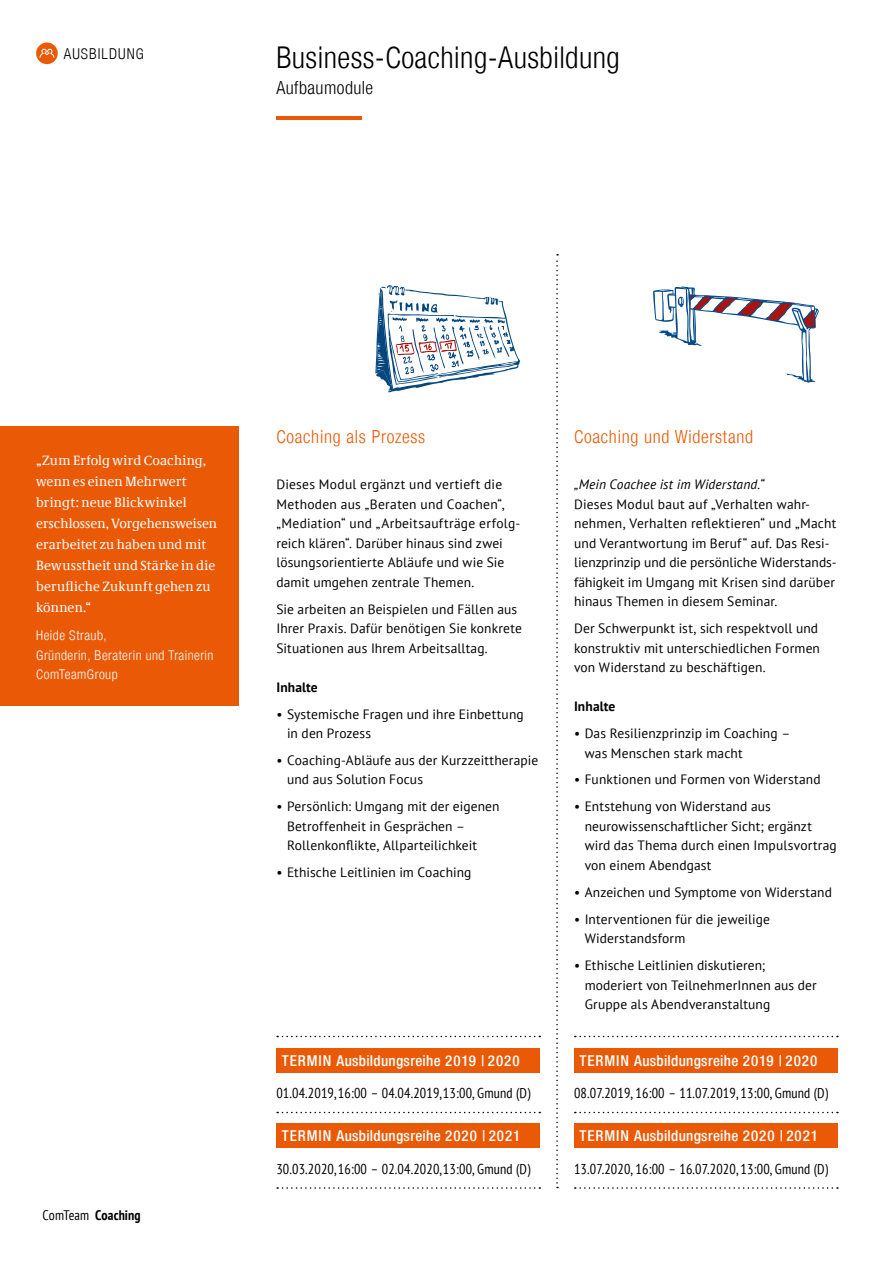
<style>
.page{position:relative;width:893px;height:1263px;background:#fff}
.page>*{position:absolute;margin:0;border:0;box-sizing:border-box;transform-origin:0 0}
.t1{font:300 condensed 30px "Helvetica Neue LT";letter-spacing:.015em;color:#000}
.t2{font:300 condensed 18px "Helvetica Neue LT";letter-spacing:.04em;color:#ea5a06}
.t3{font:300 condensed 18px "Helvetica Neue LT";letter-spacing:.025em;color:#000}
.t4{font:500 condensed 15px "Helvetica Neue LT";letter-spacing:.025em;color:#fff}
.t5{font:300 condensed 15px "Helvetica Neue LT";letter-spacing:.07em;color:#000}
.t6{font:condensed 14.25px "PT Sans";letter-spacing:.01em;color:#000}
.t7{font:700 condensed 13.8px "PT Sans";letter-spacing:.005em;color:#000}
.t8{font:13.5px/19.5px "PT Sans";letter-spacing:.01em;color:#000}
.t9{font:13.5px/21px "Demos Com";letter-spacing:.015em;color:#fff}
.t10{font:300 condensed 13.5px/19.5px "Helvetica Neue LT";letter-spacing:.035em;color:#fff}
.t11{font:italic 13.5px "PT Sans";letter-spacing:.01em;color:#000}
.t12{font:700 13.5px "PT Sans";letter-spacing:.005em;color:#000}
.s1{font-weight:400}
</style>
<div class="page">
<div style="left:0;top:426px;width:238px;height:280px;background:#ea5a06"></div>
<div style="left:36px;top:43px;width:22px;height:21px;background:#ea5a06;border-radius:50%"></div>
<svg style="left:39px;top:48px;width:16px;height:10px"></svg>
<svg style="left:276px;top:116px;width:85px;height:3px"></svg>
<svg style="left:556px;top:254px;width:2px;height:934px"></svg>
<svg style="left:277px;top:1036px;width:263px;height:1px"></svg>
<div style="left:276px;top:1048px;width:264px;height:24px;background:#ea5a06"></div>
<svg style="left:277px;top:1112px;width:263px;height:1px"></svg>
<div style="left:276px;top:1124px;width:264px;height:24px;background:#ea5a06"></div>
<svg style="left:277px;top:1187px;width:263px;height:2px"></svg>
<svg style="left:575px;top:1036px;width:263px;height:1px"></svg>
<div style="left:574px;top:1048px;width:264px;height:24px;background:#ea5a06"></div>
<svg style="left:575px;top:1112px;width:263px;height:1px"></svg>
<div style="left:574px;top:1124px;width:264px;height:24px;background:#ea5a06"></div>
<svg style="left:575px;top:1187px;width:263px;height:2px"></svg>
<svg style="left:375px;top:285px;width:146px;height:108px"></svg>
<svg style="left:653px;top:286px;width:166px;height:97px"></svg>
<p class="t5" style="left:64px;top:45px;width:82px">AUSBILDUNG</p>
<h1 class="t1" style="left:276px;top:40px;width:345px">Business-Coaching-Ausbildung</h1>
<h2 class="t3" style="left:276px;top:77px;width:98px">Aufbaumodule</h2>
<p class="t9" style="left:36px;top:450px;width:183px">„Zum Erfolg wird Coaching, wenn es einen Mehrwert bringt: neue Blickwinkel erschlossen, Vorgehensweisen erarbeitet zu haben und mit<br>Bewusstheit und Stärke in die berufliche Zukunft gehen zu können.“</p>
<p class="t10" style="left:36px;top:625px;width:179px">Heide Straub,<br>Gründerin, Beraterin und Trainerin<br>ComTeamGroup</p>
<p class="t7" style="left:43px;top:1206px;width:100px"><span class="s1">ComTeam</span> Coaching</p>
<h2 class="t2" style="left:276px;top:426px;width:150px">Coaching als Prozess</h2>
<p class="t8" style="left:276px;top:474px;width:244px">Dieses Modul ergänzt und vertieft die Methoden aus „Beraten und Coachen“, „Mediation“ und „Arbeitsaufträge erfolg&shy;reich klären“. Darüber hinaus sind zwei lösungsorientierte Abläufe und wie Sie damit umgehen zentrale Themen.</p>
<p class="t8" style="left:276px;top:599px;width:247px">Sie arbeiten an Beispielen und Fällen aus<br>Ihrer Praxis. Dafür benötigen Sie konkrete<br>Situationen aus Ihrem Arbeitsalltag.</p>
<p class="t12" style="left:276px;top:678px;width:43px">Inhalte</p>
<p class="t8" style="left:287px;top:704px;width:238px;text-indent:-11px">• Systemische Fragen und ihre Einbettung in den Prozess</p>
<p class="t8" style="left:287px;top:750px;width:253px;text-indent:-11px">• Coaching-Abläufe aus der Kurzzeittherapie und aus Solution Focus</p>
<p class="t8" style="left:287px;top:797px;width:214px;text-indent:-11px">• Persönlich: Umgang mit der eigenen<br>Betroffenheit in Gesprächen –<br>Rollenkonflikte, Allparteilichkeit</p>
<p class="t8" style="left:276px;top:862px;width:197px">• Ethische Leitlinien im Coaching</p>
<p class="t4" style="left:282px;top:1051px;width:239px">TERMIN Ausbildungsreihe 2019 | 2020</p>
<p class="t6" style="left:276px;top:1084px;width:256px">01.04.2019,16:00 – 04.04.2019,13:00, Gmund (D)</p>
<p class="t4" style="left:282px;top:1127px;width:240px">TERMIN Ausbildungsreihe 2020 | 2021</p>
<p class="t6" style="left:276px;top:1159px;width:256px">30.03.2020,16:00 – 02.04.2020,13:00, Gmund (D)</p>
<h2 class="t2" style="left:574px;top:426px;width:181px">Coaching und Widerstand</h2>
<p class="t11" style="left:574px;top:476px;width:192px">„Mein Coachee ist im Widerstand.“</p>
<p class="t8" style="left:574px;top:494px;width:264px">Dieses Modul baut auf „Verhalten wahr-- nehmen, Verhalten reflektieren“ und „Macht und Verantwortung im Beruf“ auf. Das Resi&shy;lienzprinzip und die persönliche Widerstands&shy;fähigkeit im Umgang mit Krisen sind darüber hinaus Themen in diesem Seminar.</p>
<p class="t8" style="left:574px;top:618px;width:247px">Der Schwerpunkt ist, sich respektvoll und konstruktiv mit unterschiedlichen Formen von Widerstand zu beschäftigen.</p>
<p class="t12" style="left:574px;top:697px;width:43px">Inhalte</p>
<p class="t8" style="left:585px;top:723px;width:207px;text-indent:-11px">• Das Resilienzprinzip im Coaching – was Menschen stark macht</p>
<p class="t8" style="left:574px;top:770px;width:248px">• Funktionen und Formen von Widerstand</p>
<p class="t8" style="left:585px;top:797px;width:254px;text-indent:-11px">• Entstehung von Widerstand aus neurowissenschaftlicher Sicht; ergänzt wird das Thema durch einen Impulsvortrag von einem Abendgast</p>
<p class="t8" style="left:574px;top:882px;width:260px">• Anzeichen und Symptome von Widerstand</p>
<p class="t8" style="left:585px;top:909px;width:187px;text-indent:-11px">• Interventionen für die jeweilige<br>Widerstandsform</p>
<p class="t8" style="left:585px;top:955px;width:234px;text-indent:-11px">• Ethische Leitlinien diskutieren; moderiert von TeilnehmerInnen aus der<br>Gruppe als Abendveranstaltung</p>
<p class="t4" style="left:579px;top:1051px;width:239px">TERMIN Ausbildungsreihe 2019 | 2020</p>
<p class="t6" style="left:574px;top:1084px;width:256px">08.07.2019, 16:00 – 11.07.2019, 13:00, Gmund (D)</p>
<p class="t4" style="left:579px;top:1127px;width:240px">TERMIN Ausbildungsreihe 2020 | 2021</p>
<p class="t6" style="left:574px;top:1159px;width:256px">13.07.2020, 16:00 – 16.07.2020, 13:00, Gmund (D)</p>
</div>
